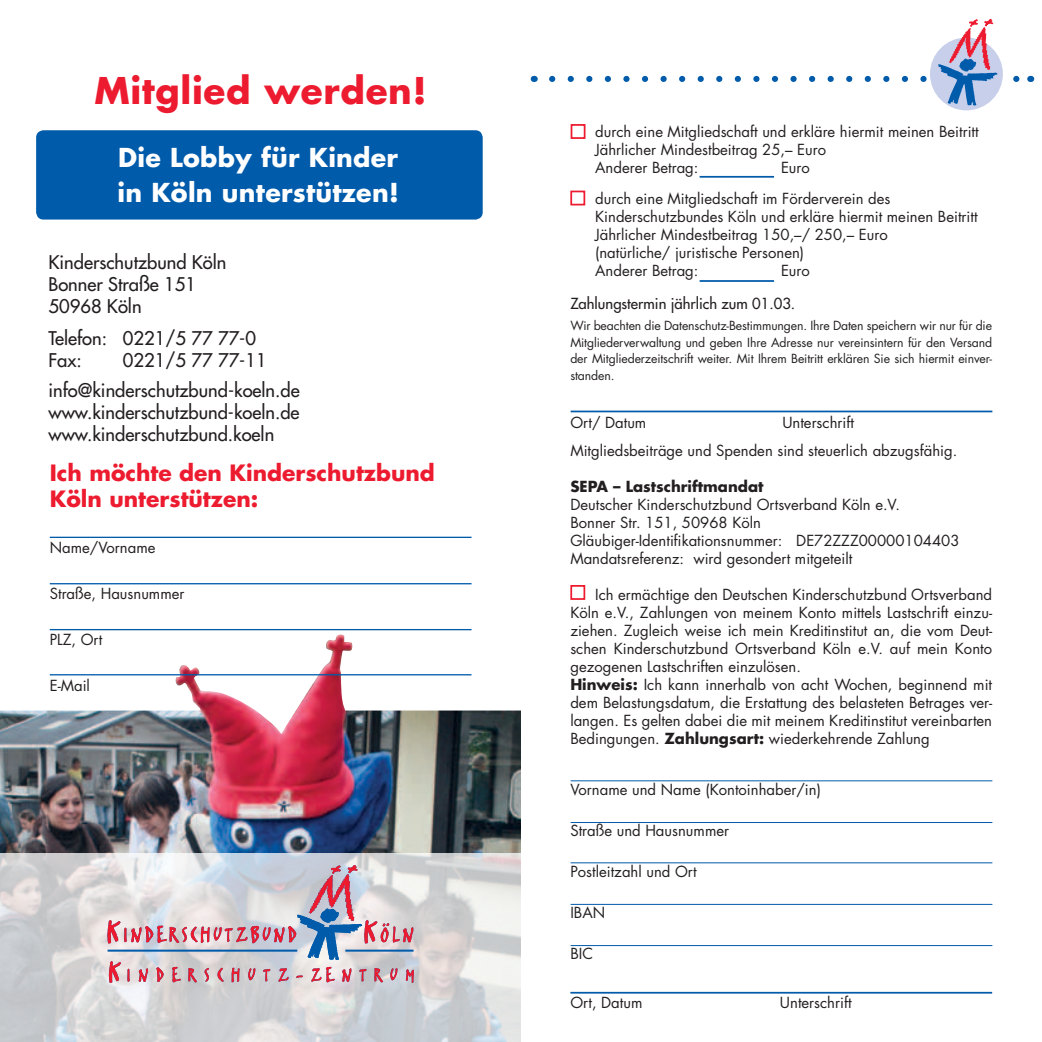
<style>
.page{position:relative;width:1042px;height:1042px;background:#fff}
.page>*{position:absolute;margin:0;border:0;box-sizing:border-box;transform-origin:0 0}
.t1{font:700 35.88px "Futura";letter-spacing:.02em;color:#ed1b2f}
.t2{font:700 25.38px/35px "Futura";letter-spacing:.01em;color:#fff}
.t3{font:700 21.88px/26.2px "Futura";color:#ed1b2f}
.t4{font:18.38px/22.1px "Futura";color:#231f20}
.t5{font:14.88px/18px "Futura";color:#231f20}
.t6{font:14.88px "Futura";color:#231f20}
.t7{font:700 14.88px "Futura";color:#231f20}
.t8{font:12.25px/16.6px "Futura";letter-spacing:-.01em;color:#231f20;text-align:justify}
.s1{font-weight:700}
</style>
<div class="page">
<div style="left:36px;top:130px;width:447px;height:90px;background:#005bab;border-radius:7px"></div>
<hr style="left:50px;top:537px;width:421px;height:1px;background:#005bab">
<hr style="left:50px;top:583px;width:421px;height:1px;background:#005bab">
<img style="left:0;top:634px;width:521px;height:219px">
<hr style="left:50px;top:629px;width:421px;height:1px;background:#005bab">
<hr style="left:50px;top:674px;width:421px;height:1px;background:#005bab">
<svg style="left:0;top:853px;width:521px;height:189px;background:#d4d5d7"></svg>
<svg style="left:107px;top:865px;width:307px;height:118px;background:#cec2cb"></svg>
<svg style="left:552px;top:19px;width:468px;height:87px"></svg>
<div style="left:570px;top:124px;width:15px;height:15px;background:#fff;border:2px solid #ed1b2f"></div>
<hr style="left:570px;top:945px;width:422px;height:1px;background:#005bab">
<hr style="left:570px;top:904px;width:422px;height:1px;background:#005bab">
<hr style="left:570px;top:862px;width:422px;height:1px;background:#005bab">
<hr style="left:570px;top:822px;width:422px;height:1px;background:#005bab">
<hr style="left:570px;top:780px;width:422px;height:1px;background:#005bab">
<hr style="left:570px;top:410px;width:422px;height:2px;background:#005bab">
<hr style="left:699px;top:280px;width:75px;height:2px;background:#005bab">
<hr style="left:699px;top:176px;width:75px;height:2px;background:#005bab">
<hr style="left:570px;top:992px;width:422px;height:1px;background:#005bab">
<div style="left:570px;top:191px;width:15px;height:14px;background:#fff;border:2px solid #ed1b2f"></div>
<div style="left:570px;top:585px;width:15px;height:15px;background:#fff;border:2px solid #ed1b2f"></div>
<h1 class="t1" style="left:94px;top:67px;width:334px">Mitglied werden!</h1>
<h2 class="t2" style="left:118px;top:139px;width:283px">Die Lobby für Kinder in Köln unterstützen!</h2>
<p class="t4" style="left:49px;top:251px;width:180px">Kinderschutzbund Köln<br>Bonner Straße 151<br>50968 Köln</p>
<p class="t4" style="left:49px;top:327px;width:209px">Telefon: 0221/5 77 77-0<br>Fax:</p>
<p class="t4" style="left:49px;top:346px;width:253px;line-height:29.6px;text-indent:74px">0221/5 77 77-11 info@kinderschutzbund-koeln.de</p>
<p class="t4" style="left:49px;top:401px;width:252px;line-height:22.8px">www.kinderschutzbund-koeln.de www.kinderschutzbund.koeln</p>
<h3 class="t3" style="left:50px;top:459px;width:387px">Ich möchte den Kinderschutzbund<br>Köln unterstützen:</h3>
<p class="t5" style="left:50px;top:539px;width:107px">Name/Vorname</p>
<p class="t5" style="left:50px;top:584px;width:136px">Straße, Hausnummer</p>
<p class="t5" style="left:50px;top:630px;width:54px">PLZ, Ort</p>
<p class="t5" style="left:50px;top:676px;width:42px">E-Mail</p>
<p class="t5" style="left:595px;top:123px;width:385px">durch eine Mitgliedschaft und erkläre hiermit meinen Beitritt<br>Jährlicher Mindestbeitrag 25,– Euro<br>Anderer Betrag:</p>
<p class="t5" style="left:595px;top:153px;width:297px;line-height:30.4px;text-indent:186px">Euro<br>durch eine Mitgliedschaft im Förderverein des</p>
<p class="t5" style="left:595px;top:207px;width:384px">Kinderschutzbundes Köln und erkläre hiermit meinen Beitritt Jährlicher Mindestbeitrag 150,–/ 250,– Euro<br>(natürliche/ juristische Personen)<br>Anderer Betrag:</p>
<p class="t5" style="left:781px;top:261px;width:30px">Euro</p>
<p class="t6" style="left:570px;top:294px;width:226px">Zahlungstermin jährlich zum 01.03.</p>
<p class="t8" style="left:570px;top:317px;width:423px">Wir beachten die Datenschutz-Bestimmungen. Ihre Daten speichern wir nur für die Mitgliederverwaltung und geben Ihre Adresse nur vereinsintern für den Versand der Mitgliederzeitschrift weiter. Mit Ihrem Beitritt erklären Sie sich hiermit einver&shy;standen.</p>
<p class="t5" style="left:570px;top:413px;width:78px">Ort/ Datum</p>
<p class="t5" style="left:570px;top:408px;width:388px;line-height:28px;text-indent:212px">Unterschrift<br>Mitgliedsbeiträge und Spenden sind steuerlich abzugsfähig.</p>
<p class="t7" style="left:570px;top:476px;width:195px">SEPA – Lastschriftmandat</p>
<p class="t5" style="left:570px;top:495px;width:391px">Deutscher Kinderschutzbund Ortsverband Köln e.V.<br>Bonner Str. 151, 50968 Köln Gläubiger-Identifikationsnummer: DE72ZZZ00000104403<br>Mandatsreferenz: wird gesondert mitgeteilt</p>
<p class="t5" style="left:570px;top:586px;width:423px;text-indent:25px">Ich ermächtige den Deutschen Kinderschutzbund Ortsverband Köln e.V., Zahlungen von meinem Konto mittels Lastschrift einzu&shy;ziehen. Zugleich weise ich mein Kreditinstitut an, die vom Deut&shy;schen Kinderschutzbund Ortsverband Köln e.V. auf mein Konto gezogenen Lastschriften einzulösen.<br><span class="s1">Hinweis:</span> Ich kann innerhalb von acht Wochen, beginnend mit dem Belastungsdatum, die Erstattung des belasteten Betrages ver&shy;langen. Es gelten dabei die mit meinem Kreditinstitut vereinbarten Bedingungen. <span class="s1">Zahlungsart:</span> wiederkehrende Zahlung</p>
<p class="t5" style="left:570px;top:781px;width:252px">Vorname und Name (Kontoinhaber/in)</p>
<p class="t5" style="left:570px;top:822px;width:160px">Straße und Hausnummer</p>
<p class="t5" style="left:570px;top:863px;width:128px">Postleitzahl und Ort</p>
<p class="t5" style="left:570px;top:904px;width:36px">IBAN</p>
<p class="t5" style="left:570px;top:945px;width:24px">BIC</p>
<p class="t5" style="left:570px;top:993px;width:74px">Ort, Datum</p>
<p class="t5" style="left:780px;top:993px;width:73px">Unterschrift</p>
</div>
